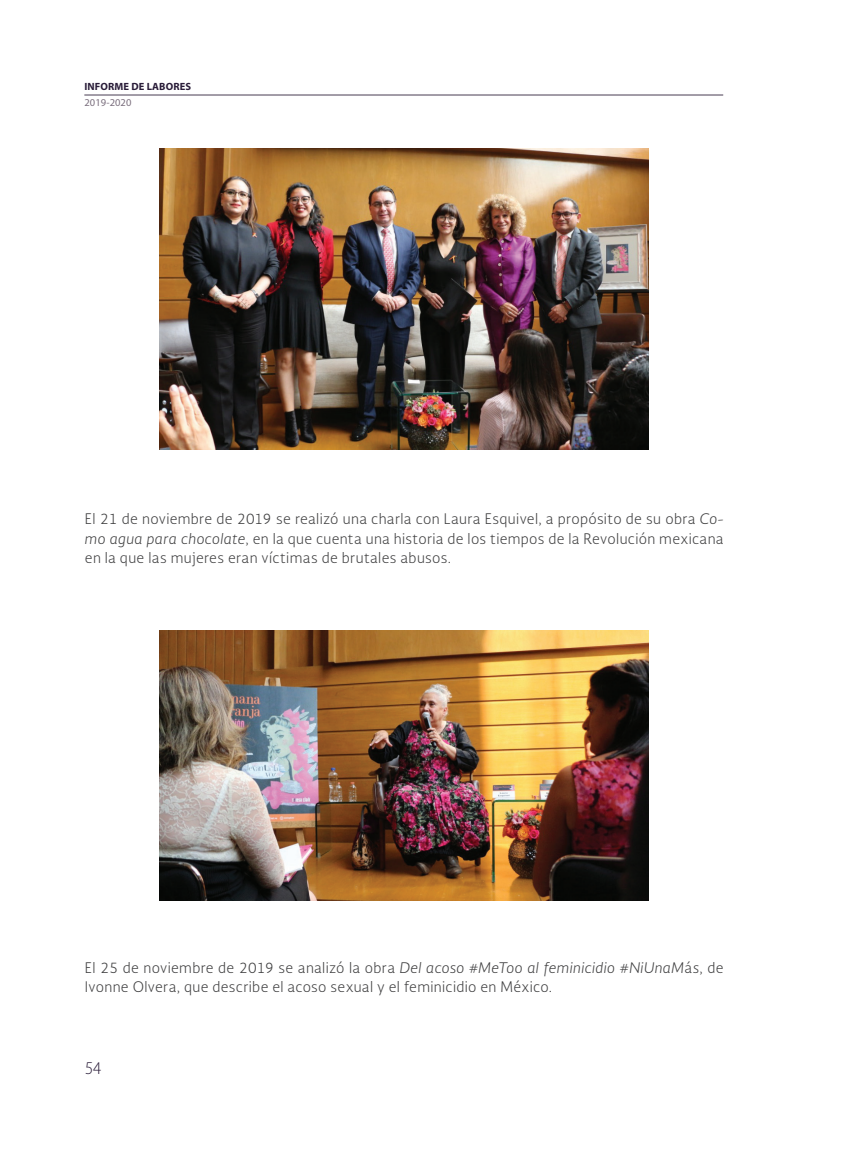
<style>
.page{position:relative;width:851px;height:1149px;background:#fff}
.page>*{position:absolute;margin:0;border:0;box-sizing:border-box;transform-origin:0 0}
.t1{font:300 semi-condensed 18px "Myriad Pro";color:#2a1d39}
.Texto_Sin_Sangría{font:300 14.25px/19.5px "Soberana Sans";letter-spacing:.02em;color:#3e3e3f;text-align:justify}
.t2{font:700 10.5px "Myriad Pro";letter-spacing:.01em;color:#2a1d39}
.t3{font:10.5px "Myriad Pro";letter-spacing:.01em;color:#7b6f7e}
.s1{font-style:italic}
</style>
<div class="page">
<hr style="left:84px;top:95px;width:639px;height:1px;background:#473c51">
<img style="left:159px;top:149px;width:489px;height:300px">
<img style="left:159px;top:630px;width:489px;height:269px">
<p class="t2" style="left:84px;top:79px;width:108px">INFORME DE LABORES</p>
<p class="t3" style="left:84px;top:96px;width:49px">2019-2020</p>
<p class="Texto_Sin_Sangría" style="left:85px;top:508px;width:640px">El 21 de noviembre de 2019 se realizó una charla con Laura Esquivel, a propósito de su obra <span class="s1">Co&shy;mo agua para chocolate</span>, en la que cuenta una historia de los tiempos de la Revolución mexicana en la que las mujeres eran víctimas de brutales abusos.</p>
<p class="Texto_Sin_Sangría" style="left:85px;top:957px;width:640px">El 25 de noviembre de 2019 se analizó la obra <span class="s1">Del acoso #MeToo al feminicidio #NiUnaM</span>á<span class="s1">s</span>, de<br>Ivonne Olvera, que describe el acoso sexual y el feminicidio en México.</p>
<p class="t1" style="left:85px;top:1057px;width:18px">54</p>
</div>
